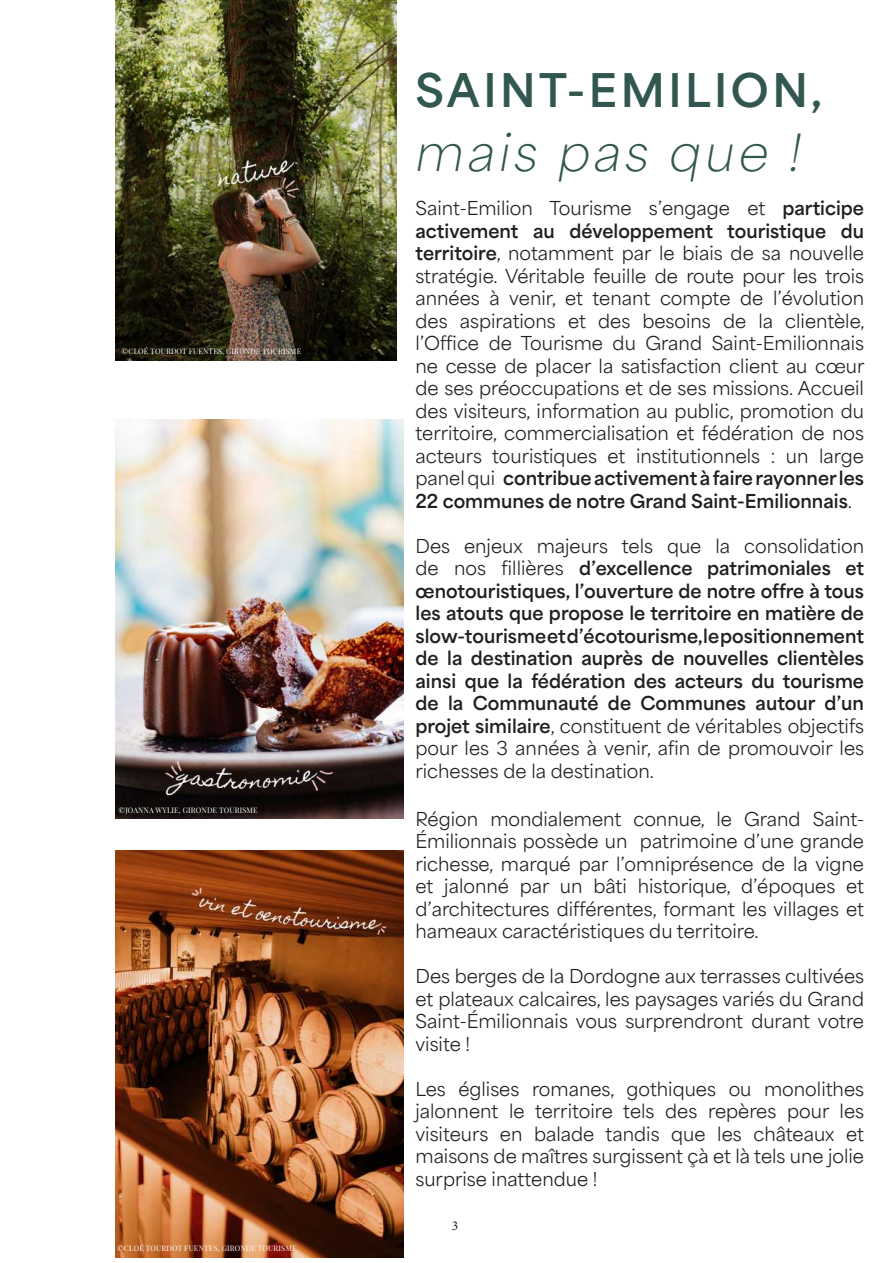
<style>
.page{position:relative;width:893px;height:1263px;background:#fff}
.page>*{position:absolute;margin:0;border:0;box-sizing:border-box;transform-origin:0 0}
.t1{font:italic 100 48px "Area Normal";letter-spacing:.08em;color:#325750}
.t2{font:700 43.5px "Area Normal";letter-spacing:.08em;color:#325750}
.t3{font:18px/22.5px "Area Normal";color:#231f20;text-align:justify}
.t4{font:700 18px/22.5px "Area Normal";color:#231f20;text-align:justify}
.t5{font:13.5px "Minion Pro";color:#231f20}
.t6{font:7.5px "Playfair Display";letter-spacing:.02em;color:#fff}
.s1{font-weight:700}
.s2{font-weight:400}
</style>
<div class="page">
<img style="left:116px;top:0;width:280px;height:361px">
<img style="left:116px;top:419px;width:287px;height:399px">
<img style="left:116px;top:851px;width:287px;height:406px">
<p class="t6" style="left:122px;top:346px;width:181px">©CLOÉ TOURDOT FUENTES, GIRONDE TOURISME</p>
<p class="t6" style="left:118px;top:804px;width:141px">©JOANNA WYLIE, GIRONDE TOURISME</p>
<p class="t6" style="left:117px;top:1242px;width:181px">©CLOÉ TOURDOT FUENTES, GIRONDE TOURISME</p>
<h2 class="t2" style="left:415px;top:51px;width:408px">SAINT-EMILION,</h2>
<h1 class="t1" style="left:415px;top:111px;width:387px">mais pas que !</h1>
<p class="t3" style="left:415px;top:195px;width:451px">Saint-Emilion Tourisme s’engage et <span class="s1">participe activement au développement touristique du territoire</span>, notamment par le biais de sa nouvelle stratégie. Véritable feuille de route pour les trois années à venir, et tenant compte de l’évolution des aspirations et des besoins de la clientèle, l’Office de Tourisme du Grand Saint-Emilionnais ne cesse de placer la satisfaction client au cœur de ses préoccupations et de ses missions. Accueil des visiteurs, information au public, promotion du territoire, commercialisation et fédération de nos acteurs touristiques et institutionnels : un large panel qui <span class="s1">contribue activement à faire rayonner les 22 communes de notre Grand Saint-Emilionnais</span>.</p>
<p class="t4" style="left:415px;top:533px;width:450px"><span class="s2">Des enjeux majeurs tels que la consolidation de nos fillières</span> d’excellence patrimoniales et œnotouristiques, l’ouverture de notre offre à tous les atouts que propose le territoire en matière de slow-tourisme et d’écotourisme, le positionnement de la destination auprès de nouvelles clientèles ainsi que la fédération des acteurs du tourisme de la Communauté de Communes autour d’un projet similaire<span class="s2">, constituent de véritables objectifs pour les 3 années à venir, afin de promouvoir les richesses de la destination.</span></p>
<p class="t3" style="left:415px;top:805px;width:450px">Région mondialement connue, le Grand Saint-Émilionnais possède un patrimoine d’une grande richesse, marqué par l’omniprésence de la vigne et jalonné par un bâti historique, d’époques et d’architectures différentes, formant les villages et hameaux caractéristiques du territoire.</p>
<p class="t3" style="left:415px;top:963px;width:450px">Des berges de la Dordogne aux terrasses cultivées et plateaux calcaires, les paysages variés du Grand Saint-Émilionnais vous surprendront durant votre visite !</p>
<p class="t3" style="left:415px;top:1075px;width:450px">Les églises romanes, gothiques ou monolithes jalonnent le territoire tels des repères pour les visiteurs en balade tandis que les châteaux et maisons de maîtres surgissent çà et là tels une jolie surprise inattendue !</p>
<p class="t5" style="left:452px;top:1216px;width:8px">3</p>
</div>
